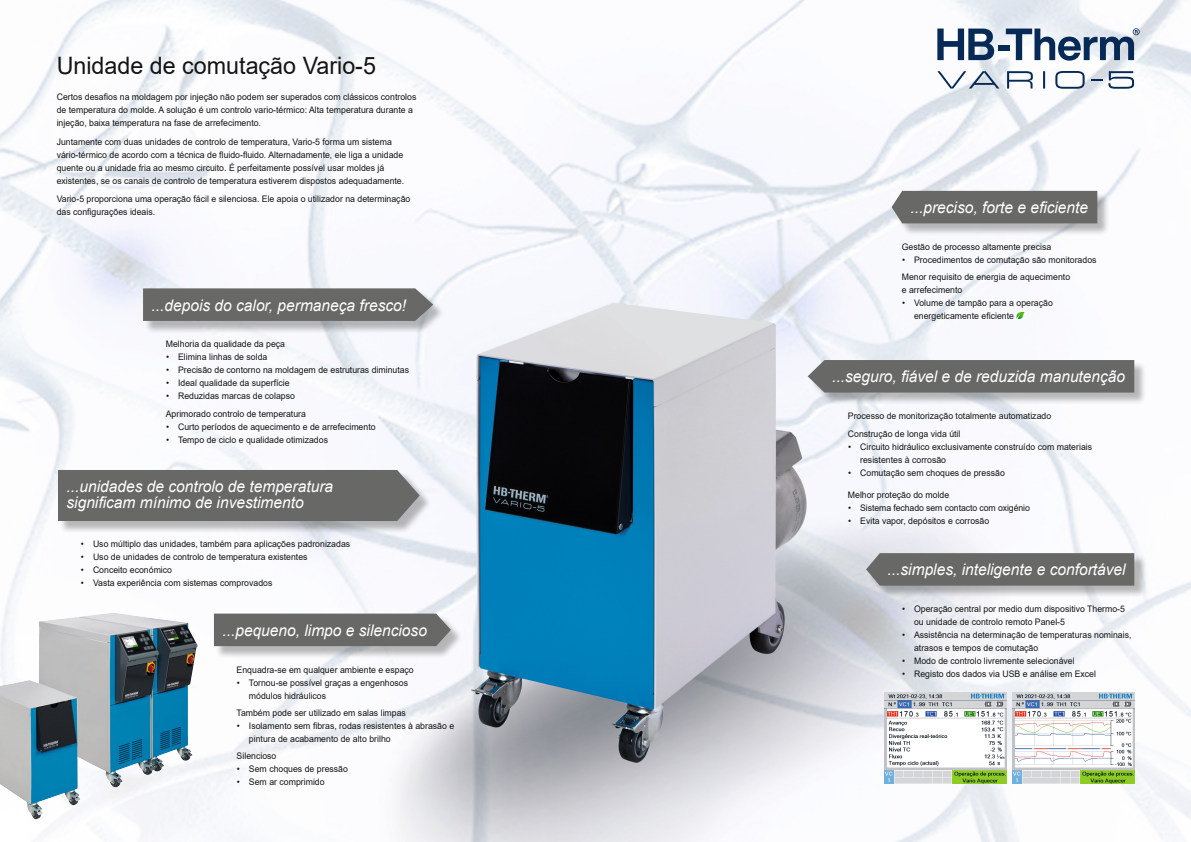
<style>
.page{position:relative;width:1191px;height:842px;background:#fff}
.page>*{position:absolute;margin:0;border:0;box-sizing:border-box;transform-origin:0 0}
.t1{font:24px "Arial";color:#131413}
.t2{font:italic 16px/16px "Arial";color:#fff}
.t3{font:9px/13px "Arial";color:#131413}
</style>
<div class="page">
<img style="left:0;top:0;width:1191px;height:842px">
<img style="left:884px;top:693px;width:122px;height:91px">
<img style="left:1012px;top:693px;width:122px;height:91px">
<img style="left:0;top:613px;width:111px;height:196px">
<svg style="left:1007px;top:71px;width:25px;height:18px"></svg>
<svg style="left:1043px;top:71px;width:2px;height:18px"></svg>
<svg style="left:1055px;top:71px;width:29px;height:18px"></svg>
<svg style="left:1091px;top:79px;width:11px;height:2px"></svg>
<svg style="left:1108px;top:71px;width:26px;height:18px"></svg>
<svg style="left:937px;top:71px;width:62px;height:18px"></svg>
<svg style="left:937px;top:29px;width:57px;height:31px"></svg>
<svg style="left:1005px;top:28px;width:134px;height:33px"></svg>
<div style="left:998px;top:45px;width:11px;height:6px;background:#062a55"></div>
<div style="left:893px;top:192px;width:217px;height:44px;background:#131413;opacity:.3"></div>
<div style="left:891px;top:191px;width:206px;height:32px;background:#686867"></div>
<svg style="left:1016px;top:312px;width:8px;height:7px"></svg>
<div style="left:868px;top:554px;width:278px;height:44px;background:#131413;opacity:.3"></div>
<svg style="left:866px;top:553px;width:268px;height:33px;background:#6c6c6b"></svg>
<div style="left:809px;top:361px;width:338px;height:44px;background:#131413;opacity:.3"></div>
<div style="left:807px;top:360px;width:327px;height:33px;background:#686867"></div>
<div style="left:59px;top:471px;width:372px;height:63px;background:#131413;opacity:.3"></div>
<div style="left:58px;top:470px;width:362px;height:51px;background:#686867"></div>
<div style="left:144px;top:290px;width:301px;height:44px;background:#131413;opacity:.3"></div>
<div style="left:143px;top:288px;width:290px;height:33px;background:#686867"></div>
<div style="left:215px;top:615px;width:248px;height:44px;background:#131413;opacity:.3"></div>
<div style="left:214px;top:614px;width:237px;height:32px;background:#686867"></div>
<h1 class="t1" style="left:57px;top:49px;width:321px">Unidade de comutação Vario-5</h1>
<p class="t3" style="left:57px;top:90px;width:361px">Certos desafios na moldagem por injeção não podem ser superados com clássicos controlos de temperatura do molde. A solução é um controlo vario-térmico: Alta temperatura durante a injeção, baixa temperatura na fase de arrefecimento.</p>
<p class="t3" style="left:57px;top:135px;width:349px">Juntamente com duas unidades de controlo de temperatura, Vario-5 forma um sistema vário-térmico de acordo com a técnica de fluido-fluido. Alternadamente, ele liga a unidade quente ou a unidade fria ao mesmo circuito. É perfeitamente possível usar moldes já existentes, se os canais de controlo de temperatura estiverem dispostos adequadamente.</p>
<p class="t3" style="left:57px;top:193px;width:355px">Vario-5 proporciona uma operação fácil e silenciosa. Ele apoia o utilizador na determinação das configurações ideais.</p>
<h2 class="t2" style="left:152px;top:297px;width:256px">...depois do calor, permaneça fresco!</h2>
<p class="t3" style="left:166px;top:338px;width:121px">Melhoria da qualidade da peça</p>
<p class="t3" style="left:166px;top:351px;width:103px">• Elimina linhas de solda</p>
<p class="t3" style="left:166px;top:364px;width:244px">• Precisão de contorno na moldagem de estruturas diminutas</p>
<p class="t3" style="left:166px;top:377px;width:125px">• Ideal qualidade da superfície</p>
<p class="t3" style="left:166px;top:387px;width:142px;line-height:17.3px">• Reduzidas marcas de colapso<br>Aprimorado controlo de temperatura</p>
<p class="t3" style="left:166px;top:420px;width:211px">• Curto períodos de aquecimento e de arrefecimento</p>
<p class="t3" style="left:166px;top:433px;width:163px">• Tempo de ciclo e qualidade otimizados</p>
<h2 class="t2" style="left:66px;top:479px;width:268px">...unidades de controlo de temperatura significam mínimo de investimento</h2>
<p class="t3" style="left:81px;top:538px;width:271px">• Uso múltiplo das unidades, também para aplicações padronizadas</p>
<p class="t3" style="left:81px;top:551px;width:228px">• Uso de unidades de controlo de temperatura existentes</p>
<p class="t3" style="left:81px;top:564px;width:93px">• Conceito económico</p>
<p class="t3" style="left:81px;top:577px;width:193px">• Vasta experiência com sistemas comprovados</p>
<h2 class="t2" style="left:222px;top:622px;width:206px">...pequeno, limpo e silencioso</h2>
<p class="t3" style="left:237px;top:663px;width:179px">Enquadra-se em qualquer ambiente e espaço</p>
<p class="t3" style="left:249px;top:676px;width:161px;text-indent:-12px">• Tornou-se possível graças a engenhosos módulos hidráulicos</p>
<p class="t3" style="left:237px;top:706px;width:171px">Também pode ser utilizado em salas limpas</p>
<p class="t3" style="left:249px;top:719px;width:207px;text-indent:-12px">• Isolamento sem fibras, rodas resistentes à abrasão e pintura de acabamento de alto brilho</p>
<p class="t3" style="left:237px;top:749px;width:41px">Silencioso</p>
<p class="t3" style="left:237px;top:762px;width:112px">• Sem choques de pressão</p>
<p class="t3" style="left:237px;top:775px;width:89px">• Sem ar comprimido</p>
<h2 class="t2" style="left:910px;top:200px;width:179px">...preciso, forte e eficiente</h2>
<p class="t3" style="left:901px;top:240px;width:151px">Gestão de processo altamente precisa</p>
<p class="t3" style="left:901px;top:251px;width:196px;line-height:17.3px">• Procedimentos de comutação são monitorados<br>Menor requisito de energia de aquecimento</p>
<p class="t3" style="left:901px;top:283px;width:62px">e arrefecimento</p>
<p class="t3" style="left:914px;top:296px;width:140px;text-indent:-12px">• Volume de tampão para a operação energeticamente eficiente</p>
<h2 class="t2" style="left:832px;top:369px;width:294px">...seguro, fiável e de reduzida manutenção</h2>
<p class="t3" style="left:848px;top:407px;width:205px;line-height:18px">Processo de monitorização totalmente automatizado<br>Construção de longa vida útil</p>
<p class="t3" style="left:860px;top:440px;width:233px;text-indent:-12px">• Circuito hidráulico exclusivamente construído com materiais resistentes à corrosão</p>
<p class="t3" style="left:848px;top:466px;width:158px">• Comutação sem choques de pressão</p>
<p class="t3" style="left:848px;top:489px;width:103px">Melhor proteção do molde</p>
<p class="t3" style="left:848px;top:502px;width:183px">• Sistema fechado sem contacto com oxigénio</p>
<p class="t3" style="left:848px;top:514px;width:143px">• Evita vapor, depósitos e corrosão</p>
<h2 class="t2" style="left:887px;top:562px;width:239px">...simples, inteligente e confortável</h2>
<p class="t3" style="left:914px;top:603px;width:212px;text-indent:-12px">• Operação central por medio dum dispositivo Thermo-5 ou unidade de controlo remoto Panel-5</p>
<p class="t3" style="left:914px;top:628px;width:219px;text-indent:-12px">• Assistência na determinação de temperaturas nominais, atrasos e tempos de comutação</p>
<p class="t3" style="left:902px;top:654px;width:174px">• Modo de controlo livremente selecionável</p>
<p class="t3" style="left:902px;top:667px;width:195px">• Registo dos dados via USB e análise em Excel</p>
</div>
